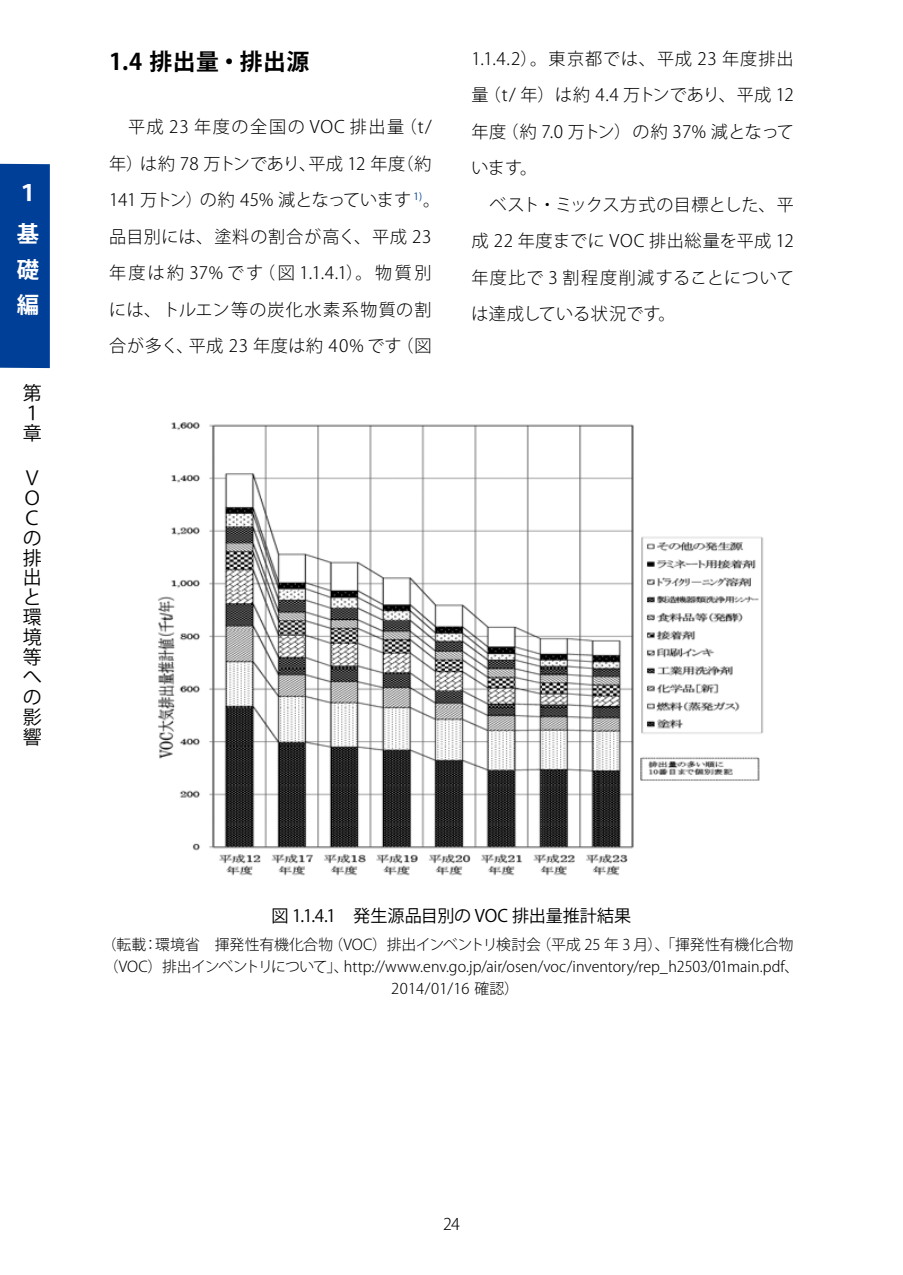
<style>
.page{position:relative;width:903px;height:1275px;background:#fff}
.page>*{position:absolute;margin:0;border:0;box-sizing:border-box;transform-origin:0 0}
.t1{font:700 22.75px "Koz Go Pro";letter-spacing:.025em;color:#000}
.t2{font:700 22.4px/41.3px "Koz Go Pro";color:#fff}
.t3{font:18.9px/19.9px "Koz Go Pro";color:#000}
.t4{font:300 17.15px/36.6px "Koz Go Pro";letter-spacing:.03em;color:#000}
.t5{font:17.15px "Koz Go Pro";letter-spacing:-.005em;color:#000}
.t6{font:300 16.1px "Koz Go Pro";color:#000}
.t7{font:300 14.88px "Koz Go Pro";letter-spacing:-.005em;color:#000}
</style>
<div class="page">
<div style="left:0;top:164px;width:50px;height:204px;background:#003f98"></div>
<img style="left:158px;top:422px;width:606px;height:454px">
<h2 class="t2" style="left:17px;top:174px;width:23px">１基</h2>
<h2 class="t2" style="left:17px;top:253px;width:23px;line-height:35.4px">礎編</h2>
<p class="t3" style="left:23px;top:383px;width:20px">第<br>１章</p>
<p class="t3" style="left:23px;top:468px;width:20px">Ｖ<br>Ｏ<br>Ｃの排出と環境等への影響</p>
<h1 class="t1" style="left:109px;top:47px;width:202px">1.4 排出量・排出源</h1>
<p class="t4" style="left:109px;top:109px;width:333px">　平成 23 年度の全国の VOC 排出量（t/年）は約 78 万トンであり、平成 12 年度（約<br>141 万トン）の約 45% 減となっています <sup>1)</sup>。品目別には、塗料の割合が高く、平成 23年度は約 37% です（図 1.1.4.1）。物質別には、トルエン等の炭化水素系物質の割合が多く、平成 23 年度は約 40% です（図</p>
<p class="t4" style="left:471px;top:40px;width:324px">1.1.4.2）。東京都では、平成 23 年度排出量（t/ 年）は約 4.4 万トンであり、平成 12年度（約 7.0 万トン）の約 37% 減となっています。<br>　ベスト・ミックス方式の目標とした、平成 22 年度までに VOC 排出総量を平成 12年度比で 3 割程度削減することについては達成している状況です。</p>
<p class="t5" style="left:272px;top:904px;width:361px">図 1.1.4.1　発生源品目別の VOC 排出量推計結果</p>
<p class="t7" style="left:102px;top:935px;width:693px">（転載：環境省　揮発性有機化合物（VOC）排出インベントリ検討会（平成 25 年 3 月）、「揮発性有機化合物</p>
<p class="t7" style="left:104px;top:957px;width:696px">（VOC）排出インベントリについて」、http://www.env.go.jp/air/osen/voc/inventory/rep_h2503/01main.pdf、</p>
<p class="t7" style="left:391px;top:979px;width:129px">2014/01/16 確認）</p>
<p class="t6" style="left:443px;top:1213px;width:18px">24</p>
</div>
